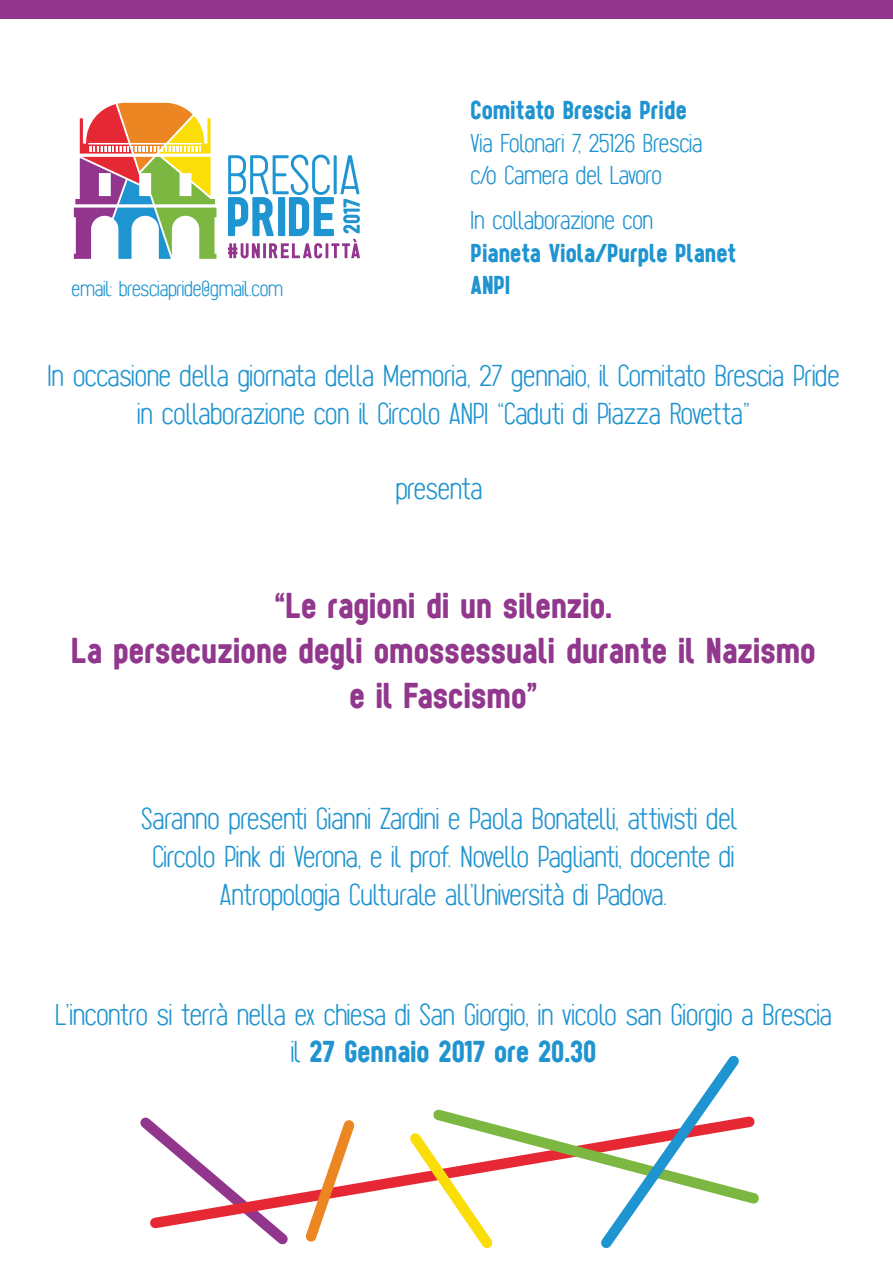
<style>
.page{position:relative;width:893px;height:1263px;background:#fff}
.page>*{position:absolute;margin:0;border:0;box-sizing:border-box;transform-origin:0 0}
.t1{font:37.5px/45px "Sugo";color:#91378d;text-align:center}
.t2{font:200 31.5px/37.8px "Sugo";letter-spacing:-.01em;color:#1f94d0;text-align:center}
.t3{font:200 27px/32.4px "Sugo";letter-spacing:-.01em;color:#1f94d0}
.t4{font:27px/32.4px "Sugo";color:#1f94d0}
.t5{font:200 22.5px "Sugo";letter-spacing:-.01em;color:#1f94d0}
.s1{font-weight:400}
</style>
<div class="page">
<svg style="left:228px;top:155px;width:132px;height:103px"></svg>
<svg style="left:73px;top:102px;width:144px;height:157px"></svg>
<svg style="left:362px;top:1175px;width:39px;height:18px"></svg>
<svg style="left:401px;top:1055px;width:358px;height:194px"></svg>
<svg style="left:140px;top:1117px;width:222px;height:128px"></svg>
<div style="left:0;top:0;width:893px;height:18px;background:#92368d"></div>
<p class="t5" style="left:71px;top:276px;width:213px">email: bresciapride@gmail.com</p>
<p class="t4" style="left:471px;top:94px;width:218px">Comitato Brescia Pride</p>
<p class="t3" style="left:471px;top:126px;width:233px">Via Folonari 7, 25126 Brescia c/o Camera del Lavoro</p>
<p class="t3" style="left:471px;top:204px;width:184px">In collaborazione con</p>
<p class="t4" style="left:471px;top:236px;width:267px">Pianeta Viola/Purple Planet<br>ANPI</p>
<p class="t2" style="left:48px;top:356px;width:793px">In occasione della giornata della Memoria, 27 gennaio, il Comitato Brescia Pride in collaborazione con il Circolo ANPI “Caduti di Piazza Rovetta”</p>
<p class="t2" style="left:395px;top:469px;width:89px">presenta</p>
<p class="t1" style="left:71px;top:582px;width:746px">“Le ragioni di un silenzio.<br>La persecuzione degli omossessuali durante il Nazismo e il Fascismo”</p>
<p class="t2" style="left:141px;top:799px;width:597px">Saranno presenti Gianni Zardini e Paola Bonatelli, attivisti del<br>Circolo Pink di Verona, e il prof. Novello Paglianti, docente di<br>Antropologia Culturale all’Università di Padova.</p>
<p class="t2" style="left:55px;top:995px;width:778px">L’incontro si terrà nella ex chiesa di San Giorgio, in vicolo san Giorgio a Brescia il <span class="s1">27 Gennaio 2017 ore 20.30</span></p>
</div>
